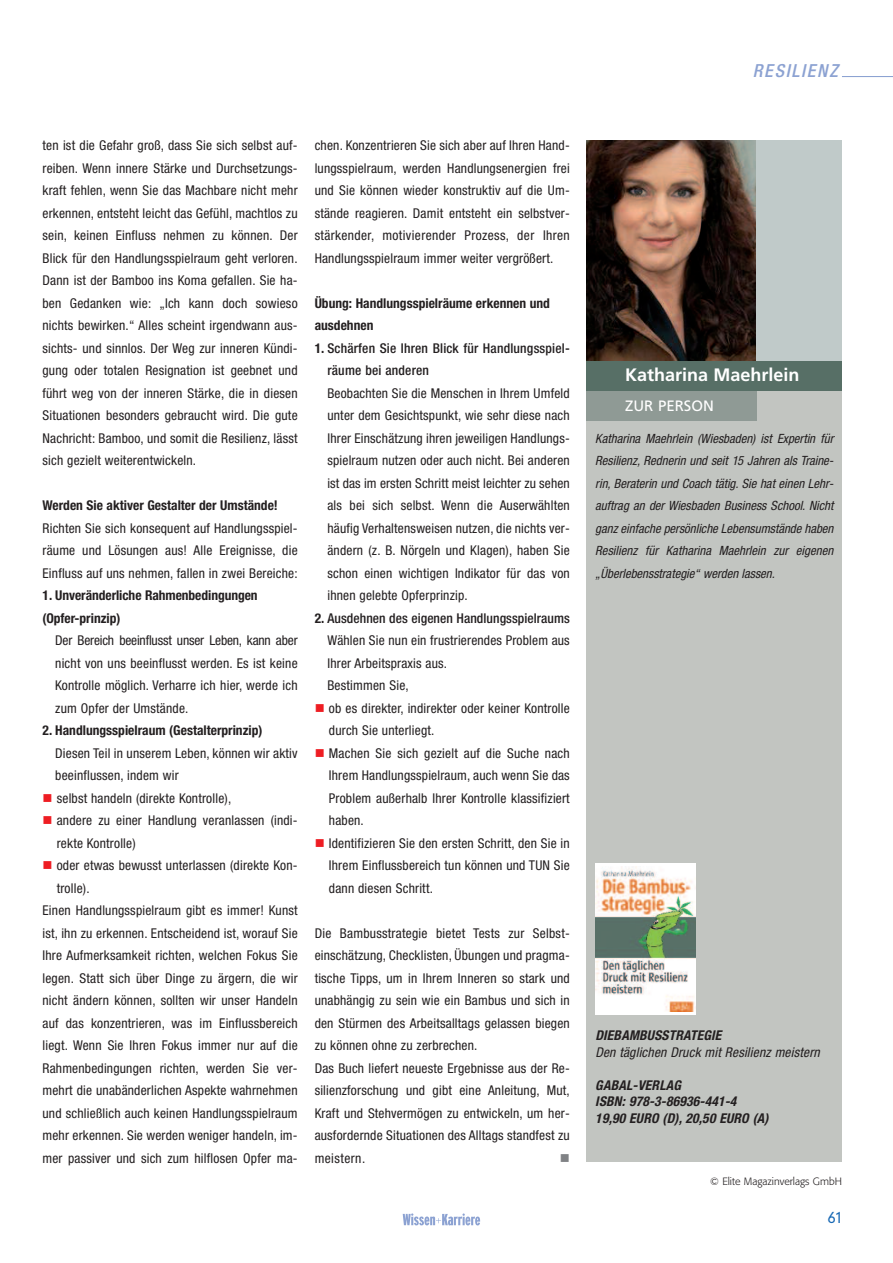
<style>
.page{position:relative;width:893px;height:1263px;background:#fff}
.page>*{position:absolute;margin:0;border:0;box-sizing:border-box;transform-origin:0 0}
.t1{font:700 18px "Frutiger";color:#fff}
.t2{font:italic 500 condensed 18px "Helvetica Neue";letter-spacing:.095em;color:#8ca2d2}
.t3{font:15px "Frutiger";color:#fff}
.t4{font:300 15px "DIN Neuzeit Grotesk";color:#1768b4}
.t5{font:condensed 13.5px/22.5px "Helvetica Neue";letter-spacing:.015em;color:#231f20;text-align:justify}
.t6{font:700 condensed 13.5px/22.5px "Helvetica Neue";color:#231f20}
.t7{font:500 condensed 13.5px/22.5px "Helvetica Neue";letter-spacing:.015em;color:#231f20}
.t8{font:italic 700 condensed 13.5px/16.5px "Helvetica Neue";letter-spacing:.015em;color:#231f20}
.t9{font:italic condensed 13.5px "Helvetica Neue";letter-spacing:.015em;color:#231f20}
.t10{font:13.5px "Wingdings";color:#808285}
.t11{font:italic condensed 12.75px/22.5px "Helvetica Neue";color:#231f20;text-align:justify}
.t12{font:300 10.5px "Formata";color:#231f20}
.s1{font-weight:700;color:#fff}
.s2{color:#ee1d23}
.s3{font-weight:700}
</style>
<div class="page">
<svg style="left:402px;top:1214px;width:79px;height:12px"></svg>
<svg style="left:403px;top:1213px;width:77px;height:12px"></svg>
<hr style="left:842px;top:76px;width:51px;height:1px;background:#8ca2d2">
<div style="left:587px;top:391px;width:255px;height:771px;background:#c2c5c1"></div>
<img style="left:587px;top:140px;width:170px;height:221px">
<div style="left:757px;top:140px;width:85px;height:221px;background:#c0cac9"></div>
<div style="left:587px;top:391px;width:170px;height:30px;background:#8f9a95"></div>
<div style="left:587px;top:361px;width:255px;height:30px;background:#576f66"></div>
<div style="left:595px;top:863px;width:101px;height:151px;background:#fff"></div>
<img style="left:595px;top:867px;width:101px;height:144px">
<p class="t5" style="left:43px;top:135px;width:257px">ten ist die Gefahr groß, dass Sie sich selbst auf&shy;reiben. Wenn innere Stärke und Durchsetzungs&shy;kraft fehlen, wenn Sie das Machbare nicht mehr erkennen, entsteht leicht das Gefühl, machtlos zu sein, keinen Einfluss nehmen zu können. Der Blick für den Handlungsspielraum geht verloren.<br>Dann ist der Bamboo ins Koma gefallen. Sie ha&shy;ben Gedanken wie: „Ich kann doch sowieso nichts bewirken.“ Alles scheint irgendwann aus&shy;sichts- und sinnlos. Der Weg zur inneren Kündi&shy;gung oder totalen Resignation ist geebnet und führt weg von der inneren Stärke, die in diesen Situationen besonders gebraucht wird. Die gute Nachricht: Bamboo, und somit die Resilienz, lässt sich gezielt weiterentwickeln.</p>
<p class="t6" style="left:43px;top:495px;width:237px">Werden Sie aktiver Gestalter der Umstände!</p>
<p class="t5" style="left:43px;top:518px;width:257px">Richten Sie sich konsequent auf Handlungsspiel&shy;räume und Lösungen aus! Alle Ereignisse, die Einfluss auf uns nehmen, fallen in zwei Bereiche:</p>
<p class="t6" style="left:43px;top:585px;width:217px">1. Unveränderliche Rahmenbedingungen (Opfer-prinzip)</p>
<p class="t5" style="left:55px;top:630px;width:244px;text-indent:-13px"><span class="s1">1.</span> Der Bereich beeinflusst unser Leben, kann aber nicht von uns beeinflusst werden. Es ist keine Kontrolle möglich. Verharre ich hier, werde ich zum Opfer der Umstände.</p>
<p class="t6" style="left:43px;top:720px;width:221px">2. Handlungsspielraum (Gestalterprinzip)</p>
<p class="t5" style="left:55px;top:743px;width:244px;text-indent:-13px"><span class="s1">1.</span> Diesen Teil in unserem Leben, können wir aktiv beeinflussen, indem wir</p>
<p class="t5" style="left:43px;top:788px;width:190px"><span class="s2">■</span> selbst handeln (direkte Kontrolle),</p>
<p class="t5" style="left:57px;top:810px;width:242px;text-indent:-14px"><span class="s2">■</span> andere zu einer Handlung veranlassen (indi&shy;rekte Kontrolle)</p>
<p class="t5" style="left:43px;top:855px;width:257px"><span class="s2">■</span> oder etwas bewusst unterlassen (direkte Kon-</p>
<p class="t5" style="left:57px;top:878px;width:34px">trolle).</p>
<p class="t5" style="left:43px;top:900px;width:257px">Einen Handlungsspielraum gibt es immer! Kunst</p>
<p class="t5" style="left:43px;top:923px;width:257px">ist, ihn zu erkennen. Entscheidend ist, worauf Sie</p>
<p class="t5" style="left:43px;top:945px;width:257px">Ihre Aufmerksamkeit richten, welchen Fokus Sie</p>
<p class="t5" style="left:43px;top:968px;width:257px">legen. Statt sich über Dinge zu ärgern, die wir</p>
<p class="t5" style="left:43px;top:990px;width:257px">nicht ändern können, sollten wir unser Handeln</p>
<p class="t5" style="left:43px;top:1013px;width:257px">auf das konzentrieren, was im Einflussbereich</p>
<p class="t5" style="left:43px;top:1035px;width:257px">liegt. Wenn Sie Ihren Fokus immer nur auf die</p>
<p class="t5" style="left:43px;top:1058px;width:257px">Rahmenbedingungen richten, werden Sie ver-</p>
<p class="t5" style="left:43px;top:1080px;width:257px">mehrt die unabänderlichen Aspekte wahrnehmen</p>
<p class="t5" style="left:43px;top:1103px;width:257px">und schließlich auch keinen Handlungsspielraum</p>
<p class="t5" style="left:43px;top:1125px;width:257px">mehr erkennen. Sie werden weniger handeln, im-</p>
<p class="t5" style="left:43px;top:1148px;width:257px">mer passiver und sich zum hilflosen Opfer ma-</p>
<p class="t5" style="left:315px;top:135px;width:257px">chen. Konzentrieren Sie sich aber auf Ihren Hand&shy;lungsspielraum, werden Handlungsenergien frei und Sie können wieder konstruktiv auf die Um&shy;stände reagieren. Damit entsteht ein selbstver&shy;stärkender, motivierender Prozess, der Ihren Handlungsspielraum immer weiter vergrößert.</p>
<p class="t6" style="left:315px;top:293px;width:237px">Übung: Handlungsspielräume erkennen und ausdehnen</p>
<p class="t7" style="left:327px;top:338px;width:244px;text-indent:-13px"><span class="s3">1.</span> Schärfen Sie Ihren Blick für Handlungsspiel&shy;räume bei anderen</p>
<p class="t5" style="left:327px;top:383px;width:244px;text-indent:-13px"><span class="s1">1.</span> Beobachten Sie die Menschen in Ihrem Umfeld unter dem Gesichtspunkt, wie sehr diese nach Ihrer Einschätzung ihren jeweiligen Handlungs&shy;spielraum nutzen oder auch nicht. Bei anderen ist das im ersten Schritt meist leichter zu sehen als bei sich selbst. Wenn die Auserwählten häufig Verhaltensweisen nutzen, die nichts ver&shy;ändern (z. B. Nörgeln und Klagen), haben Sie schon einen wichtigen Indikator für das von ihnen gelebte Opferprinzip.</p>
<p class="t7" style="left:315px;top:608px;width:257px"><span class="s3">2.</span> Ausdehnen des eigenen Handlungsspielraums</p>
<p class="t5" style="left:327px;top:630px;width:244px;text-indent:-13px"><span class="s1">2.</span> Wählen Sie nun ein frustrierendes Problem aus<br>Ihrer Arbeitspraxis aus.</p>
<p class="t5" style="left:315px;top:675px;width:96px"><span class="s1">2.</span> Bestimmen Sie,</p>
<p class="t5" style="left:329px;top:698px;width:242px;text-indent:-14px"><span class="s2">■</span> ob es direkter, indirekter oder keiner Kontrolle durch Sie unterliegt.</p>
<p class="t5" style="left:329px;top:743px;width:242px;text-indent:-14px"><span class="s2">■</span> Machen Sie sich gezielt auf die Suche nach Ihrem Handlungsspielraum, auch wenn Sie das Problem außerhalb Ihrer Kontrolle klassifiziert haben.</p>
<p class="t5" style="left:329px;top:833px;width:242px;text-indent:-14px"><span class="s2">■</span> Identifizieren Sie den ersten Schritt, den Sie in Ihrem Einflussbereich tun können und TUN Sie dann diesen Schritt.</p>
<p class="t5" style="left:315px;top:923px;width:257px;text-align:left">Die Bambusstrategie bietet Tests zur Selbst&shy;einschätzung, Checklisten, Übungen und pragma&shy;tische Tipps, um in Ihrem Inneren so stark und unabhängig zu sein wie ein Bambus und sich in den Stürmen des Arbeitsalltags gelassen biegen zu können ohne zu zerbrechen.<br>Das Buch liefert neueste Ergebnisse aus der Re&shy;silienzforschung und gibt eine Anleitung, Mut, Kraft und Stehvermögen zu entwickeln, um her&shy;ausfordernde Situationen des Alltags standfest zu meistern.</p>
<p class="t10" style="left:560px;top:1150px;width:12px">■</p>
<h1 class="t2" style="left:753px;top:64px;width:86px">RESILIENZ</h1>
<h1 class="t1" style="left:625px;top:368px;width:176px">Katharina Maehrlein</h1>
<p class="t3" style="left:625px;top:400px;width:90px">ZUR PERSON</p>
<p class="t11" style="left:595px;top:428px;width:240px">Katharina Maehrlein (Wiesbaden) ist Expertin für Resilienz, Rednerin und seit 15 Jahren als Traine&shy;rin, Beraterin und Coach tätig. Sie hat einen Lehr&shy;auftrag an der Wiesbaden Business School. Nicht ganz einfache persönliche Lebensumstände haben Resilienz für Katharina Maehrlein zur eigenen „Überlebensstrategie“ werden lassen.</p>
<p class="t8" style="left:595px;top:1028px;width:127px">DIEBAMBUSSTRATEGIE</p>
<p class="t9" style="left:595px;top:1047px;width:226px">Den täglichen Druck mit Resilienz meistern</p>
<p class="t8" style="left:595px;top:1078px;width:175px">GABAL-VERLAG<br>ISBN: 978-3-86936-441-4<br>19,90 EURO (D), 20,50 EURO (A)</p>
<p class="t12" style="left:710px;top:1176px;width:133px">© Elite Magazinverlags GmbH</p>
<p class="t4" style="left:828px;top:1212px;width:16px">61</p>
</div>
